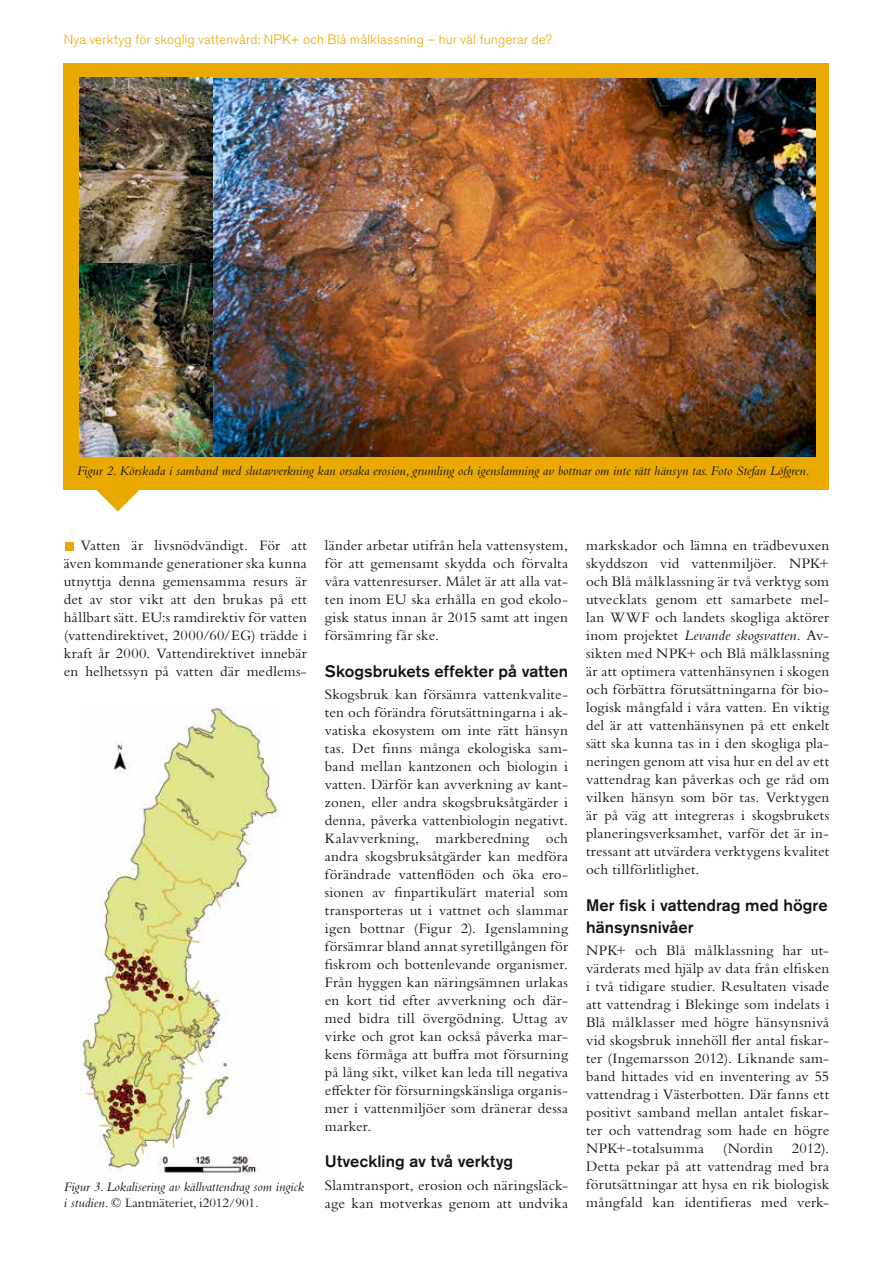
<style>
.page{position:relative;width:893px;height:1263px;background:#fff}
.page>*{position:absolute;margin:0;border:0;box-sizing:border-box;transform-origin:0 0}
.t1{font:500 16.5px/21.6px "Akzidenz Grotesk Std";color:#141412}
.t2{font:15px/18px "Bembo Std";letter-spacing:.015em;color:#141412;text-align:justify}
.t3{font:italic 13.5px/16.2px "Bembo Std";color:#141412}
.t4{font:300 13.5px "Akzidenz Grotesk Std";letter-spacing:.01em;color:#e9a900}
.s1{font-style:normal}
.s2{font-style:italic}
</style>
<div class="page">
<div style="left:64px;top:64px;width:765px;height:426px;background:#e9a900"></div>
<svg style="left:96px;top:490px;width:44px;height:21px"></svg>
<div style="left:65px;top:542px;width:8px;height:9px;background:#e9a900"></div>
<img style="left:211px;top:78px;width:604px;height:379px">
<img style="left:80px;top:78px;width:132px;height:186px">
<img style="left:80px;top:264px;width:132px;height:192px">
<img style="left:80px;top:707px;width:199px;height:467px">
<p class="t4" style="left:64px;top:32px;width:490px">Nya verktyg för skoglig vattenvård: NPK+ och Blå målklassning – hur väl fungerar de?</p>
<p class="t3" style="left:77px;top:463px;width:735px">Figur 2. Körskada i samband med slutavverkning kan orsaka erosion, grumling och igenslamning av bottnar om inte rätt hänsyn tas. Foto Stefan Löfgren.</p>
<p class="t2" style="left:64px;top:536px;width:245px;text-indent:17px">Vatten är livsnödvändigt. För att även kommande generationer ska kunna utnyttja denna gemensamma resurs är det av stor vikt att den brukas på ett hållbart sätt. EU:s ramdirektiv för vatten (vattendirektivet, 2000/60/EG) trädde i kraft år 2000. Vattendirektivet innebär en helhetssyn på vatten där medlems-</p>
<p class="t2" style="left:325px;top:536px;width:245px">länder arbetar utifrån hela vattensystem, för att gemensamt skydda och förvalta våra vattenresurser. Målet är att alla vat&shy;ten inom EU ska erhålla en god ekolo&shy;gisk status innan år 2015 samt att ingen försämring får ske.</p>
<p class="t1" style="left:325px;top:660px;width:245px">Skogsbrukets effekter på vatten</p>
<p class="t2" style="left:325px;top:685px;width:245px">Skogsbruk kan försämra vattenkvalite&shy;ten och förändra förutsättningarna i ak&shy;vatiska ekosystem om inte rätt hänsyn tas. Det finns många ekologiska sam&shy;band mellan kantzonen och biologin i vatten. Därför kan avverkning av kant&shy;zonen, eller andra skogsbruksåtgärder i denna, påverka vattenbiologin negativt.<br>Kalavverkning, markberedning och andra skogsbruksåtgärder kan medföra förändrade vattenflöden och öka ero&shy;sionen av finpartikulärt material som transporteras ut i vattnet och slammar igen bottnar (Figur 2). Igenslamning försämrar bland annat syretillgången för fiskrom och bottenlevande organismer.<br>Från hyggen kan näringsämnen urlakas en kort tid efter avverkning och där&shy;med bidra till övergödning. Uttag av virke och grot kan också påverka mar&shy;kens förmåga att buffra mot försurning på lång sikt, vilket kan leda till negativa effekter för försurningskänsliga organis&shy;mer i vattenmiljöer som dränerar dessa marker.</p>
<p class="t1" style="left:325px;top:1150px;width:190px">Utveckling av två verktyg</p>
<p class="t2" style="left:325px;top:1175px;width:245px">Slamtransport, erosion och näringsläck&shy;age kan motverkas genom att undvika</p>
<p class="t3" style="left:64px;top:1178px;width:242px">Figur 3. Lokalisering av källvattendrag som ingick i studien. <span class="s1">© Lantmäteriet, i2012/901</span>.</p>
<p class="t2" style="left:586px;top:536px;width:245px">markskador och lämna en trädbevuxen skyddszon vid vattenmiljöer. NPK+ och Blå målklassning är två verktyg som utvecklats genom ett samarbete mel&shy;lan WWF och landets skogliga aktörer inom projektet <span class="s2">Levande skogsvatten</span>. Av&shy;sikten med NPK+ och Blå målklassning är att optimera vattenhänsynen i skogen och förbättra förutsättningarna för bio&shy;logisk mångfald i våra vatten. En viktig del är att vattenhänsynen på ett enkelt sätt ska kunna tas in i den skogliga pla&shy;neringen genom att visa hur en del av ett vattendrag kan påverkas och ge råd om vilken hänsyn som bör tas. Verktygen är på väg att integreras i skogsbrukets planeringsverksamhet, varför det är in&shy;tressant att utvärdera verktygens kvalitet och tillförlitlighet.</p>
<p class="t1" style="left:586px;top:894px;width:243px">Mer fisk i vattendrag med högre hänsynsnivåer</p>
<p class="t2" style="left:586px;top:941px;width:245px">NPK+ och Blå målklassning har ut&shy;värderats med hjälp av data från elfisken i två tidigare studier. Resultaten visade att vattendrag i Blekinge som indelats i Blå målklasser med högre hänsynsnivå vid skogsbruk innehöll fler antal fiskar&shy;ter (Ingemarsson 2012). Liknande sam&shy;band hittades vid en inventering av 55 vattendrag i Västerbotten. Där fanns ett positivt samband mellan antalet fiskar&shy;ter och vattendrag som hade en högre NPK+-totalsumma</p>
<p class="t2" style="left:723px;top:1139px;width:52px">(Nordin</p>
<p class="t2" style="left:586px;top:1139px;width:245px;text-indent:206px">2012).<br>Detta pekar på att vattendrag med bra förutsättningar att hysa en rik biologisk mångfald kan identifieras med verk-</p>
</div>
